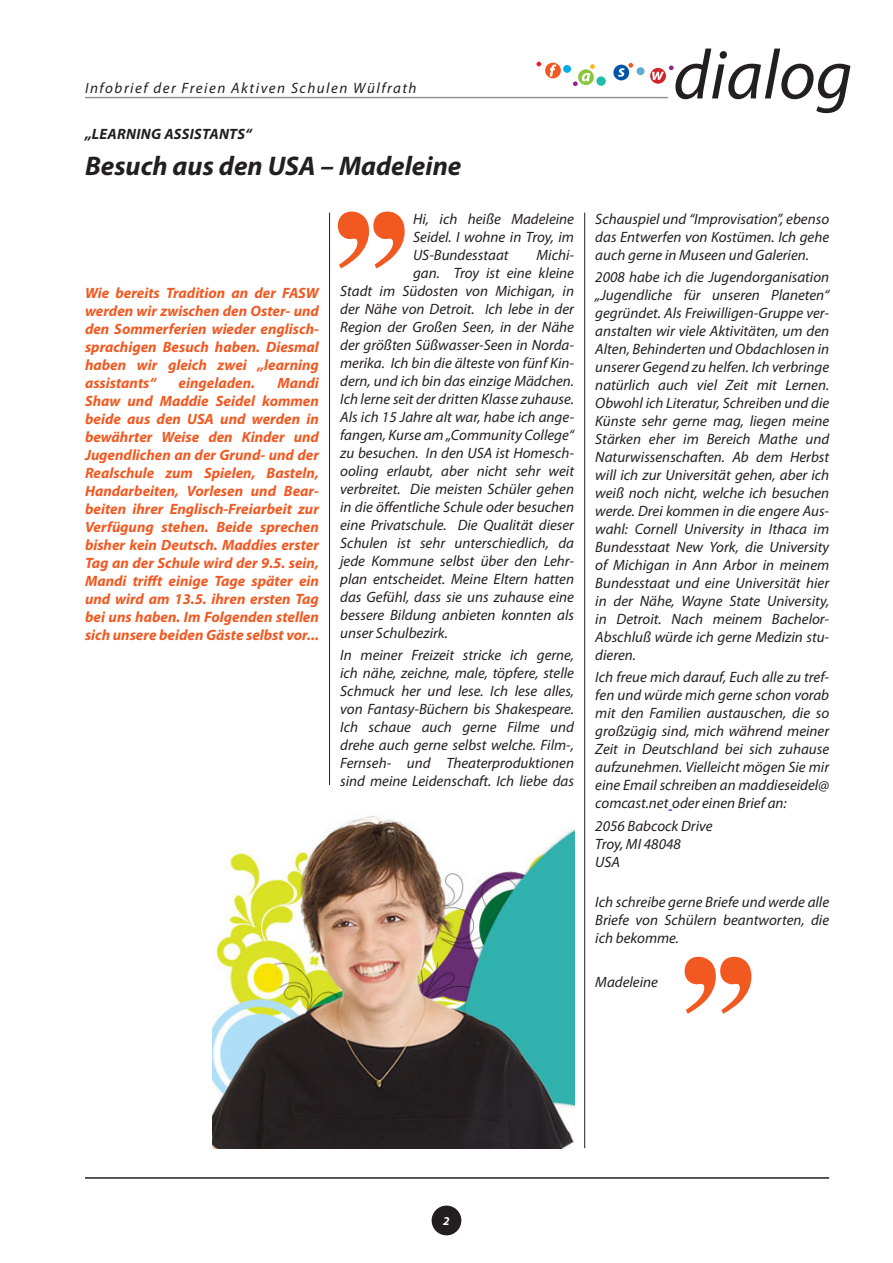
<style>
.page{position:relative;width:893px;height:1263px;background:#fff}
.page>*{position:absolute;margin:0;border:0;box-sizing:border-box;transform-origin:0 0}
.headline_18{font:italic 700 27px "Myriad Pro";color:#231f20}
.Grundschrift{font:italic 15px/18px "Myriad Pro";color:#231f20;text-align:justify}
.Grundschrift_fett{font:italic 700 15px/18px "Myriad Pro";color:#f15921;text-align:justify}
.Grundschrift-2{font:italic 15px "Myriad Pro";letter-spacing:.1em;color:#231f20}
.Grundschrift_links{font:italic 15px/18px "Myriad Pro";color:#231f20}
.Subheadline_Versalie{font:italic 700 15px "Myriad Pro";letter-spacing:.02em;color:#231f20}
.t1{font:italic 700 12px "Myriad Pro";color:#fff}
</style>
<div class="page">
<hr style="left:85px;top:97px;width:583px;height:1px;background:#939598">
<hr style="left:85px;top:1177px;width:744px;height:2px;background:#231f20">
<hr style="left:584px;top:213px;width:1px;height:935px;background:#231f20">
<div style="left:432px;top:1205px;width:29px;height:30px;background:#231f20;border-radius:50%"></div>
<div style="left:637px;top:67px;width:7px;height:8px;background:#5aadcd;border-radius:50%"></div>
<svg style="left:545px;top:63px;width:16px;height:15px"></svg>
<div style="left:563px;top:65px;width:8px;height:8px;background:#00aeef;border-radius:50%"></div>
<svg style="left:536px;top:62px;width:5px;height:4px"></svg>
<svg style="left:550px;top:65px;width:6px;height:11px"></svg>
<svg style="left:596px;top:76px;width:10px;height:10px"></svg>
<svg style="left:573px;top:64px;width:22px;height:22px"></svg>
<div style="left:613px;top:65px;width:16px;height:15px;background:#0154a6;border-radius:50%"></div>
<svg style="left:618px;top:63px;width:15px;height:14px"></svg>
<svg style="left:650px;top:68px;width:16px;height:16px"></svg>
<svg style="left:652px;top:49px;width:198px;height:64px"></svg>
<hr style="left:329px;top:213px;width:1px;height:572px;background:#231f20">
<svg style="left:338px;top:212px;width:67px;height:56px"></svg>
<svg style="left:685px;top:957px;width:66px;height:57px"></svg>
<img style="left:213px;top:815px;width:361px;height:333px">
<p class="Grundschrift-2" style="left:85px;top:78px;width:333px">Infobrief der Freien Aktiven Schulen Wülfrath</p>
<p class="Subheadline_Versalie" style="left:85px;top:124px;width:168px">„LEARNING ASSISTANTS“</p>
<p class="headline_18" style="left:85px;top:149px;width:378px">Besuch aus den USA – Madeleine</p>
<p class="Grundschrift_fett" style="left:85px;top:284px;width:235px">Wie bereits Tradition an der FASW werden wir zwischen den Oster- und den Sommerferien wieder englisch&shy;sprachigen Besuch haben. Diesmal haben wir gleich zwei „learning assistants“</p>
<p class="Grundschrift_fett" style="left:85px;top:374px;width:235px;text-indent:192px">Mandi Shaw und Maddie Seidel kommen beide aus den USA und werden in bewährter Weise den Kinder und Jugendlichen an der Grund- und der Realschule zum Spielen, Basteln, Handarbeiten, Vorlesen und Bear&shy;beiten ihrer Englisch-Freiarbeit zur Verfügung stehen. Beide sprechen bisher kein Deutsch. Maddies erster Tag an der Schule wird der 9.5. sein, Mandi trifft einige Tage später ein und wird am 13.5. ihren ersten Tag bei uns haben. Im Folgenden stellen sich unsere beiden Gäste selbst vor...</p>
<p class="Grundschrift_fett" style="left:179px;top:374px;width:78px">eingeladen.</p>
<p class="Grundschrift" style="left:413px;top:210px;width:162px">Hi, ich heiße Madeleine Seidel. I wohne in Troy, im US-Bundesstaat</p>
<p class="Grundschrift" style="left:536px;top:246px;width:39px">Michi-</p>
<p class="Grundschrift" style="left:413px;top:264px;width:162px">gan. Troy ist eine kleine</p>
<p class="Grundschrift" style="left:340px;top:282px;width:235px">Stadt im Südosten von Michigan, in</p>
<p class="Grundschrift" style="left:340px;top:300px;width:235px">der Nähe von Detroit. Ich lebe in der</p>
<p class="Grundschrift" style="left:340px;top:318px;width:235px">Region der Großen Seen, in der Nähe</p>
<p class="Grundschrift" style="left:340px;top:336px;width:235px">der größten Süßwasser-Seen in Norda-</p>
<p class="Grundschrift" style="left:340px;top:354px;width:235px">merika. Ich bin die älteste von fünf Kin-</p>
<p class="Grundschrift" style="left:340px;top:372px;width:235px">dern, und ich bin das einzige Mädchen.</p>
<p class="Grundschrift" style="left:340px;top:390px;width:235px">Ich lerne seit der dritten Klasse zuhause.</p>
<p class="Grundschrift" style="left:340px;top:408px;width:235px">Als ich 15 Jahre alt war, habe ich ange-</p>
<p class="Grundschrift" style="left:340px;top:426px;width:235px">fangen, Kurse am „Community College“</p>
<p class="Grundschrift" style="left:340px;top:444px;width:235px">zu besuchen. In den USA ist Homesch-</p>
<p class="Grundschrift" style="left:340px;top:462px;width:235px">ooling erlaubt, aber nicht sehr weit</p>
<p class="Grundschrift" style="left:340px;top:480px;width:235px">verbreitet. Die meisten Schüler gehen</p>
<p class="Grundschrift" style="left:340px;top:498px;width:235px">in die öffentliche Schule oder besuchen</p>
<p class="Grundschrift" style="left:340px;top:516px;width:235px">eine Privatschule. Die Qualität dieser</p>
<p class="Grundschrift" style="left:340px;top:534px;width:235px">Schulen ist sehr unterschiedlich, da</p>
<p class="Grundschrift" style="left:340px;top:552px;width:235px">jede Kommune selbst über den Lehr-</p>
<p class="Grundschrift" style="left:340px;top:570px;width:235px">plan entscheidet. Meine Eltern hatten</p>
<p class="Grundschrift" style="left:340px;top:588px;width:235px">das Gefühl, dass sie uns zuhause eine</p>
<p class="Grundschrift" style="left:340px;top:606px;width:235px">bessere Bildung anbieten konnten als</p>
<p class="Grundschrift" style="left:340px;top:624px;width:109px">unser Schulbezirk.</p>
<p class="Grundschrift" style="left:340px;top:646px;width:235px">In meiner Freizeit stricke ich gerne, ich nähe, zeichne, male, töpfere, stelle Schmuck her und lese. Ich lese alles, von Fantasy-Büchern bis Shakespeare.<br>Ich schaue auch gerne Filme und drehe auch gerne selbst welche. Film-, Fernseh- und Theaterproduktionen sind meine Leidenschaft. Ich liebe das</p>
<p class="Grundschrift" style="left:595px;top:210px;width:235px">Schauspiel und “Improvisation”, ebenso das Entwerfen von Kostümen. Ich gehe auch gerne in Museen und Galerien.</p>
<p class="Grundschrift" style="left:595px;top:268px;width:235px">2008 habe ich die Jugendorganisation „Jugendliche für unseren Planeten“ gegründet. Als Freiwilligen-Gruppe ver&shy;anstalten wir viele Aktivitäten, um den Alten, Behinderten und Obdachlosen in unserer Gegend zu helfen. Ich verbringe natürlich auch viel Zeit mit Lernen.<br>Obwohl ich Literatur, Schreiben und die Künste sehr gerne mag, liegen meine Stärken eher im Bereich Mathe und Naturwissenschaften. Ab dem Herbst will ich zur Universität gehen, aber ich weiß noch nicht, welche ich besuchen werde. Drei kommen in die engere Aus&shy;wahl: Cornell University in Ithaca im Bundesstaat New York, die University of Michigan in Ann Arbor in meinem Bundesstaat und eine Universität hier in der Nähe, Wayne State University, in Detroit. Nach meinem Bachelor-Abschluß würde ich gerne Medizin stu&shy;dieren.</p>
<p class="Grundschrift" style="left:595px;top:668px;width:235px">Ich freue mich darauf, Euch alle zu tref&shy;fen und würde mich gerne schon vorab mit den Familien austauschen, die so großzügig sind, mich während meiner Zeit in Deutschland bei sich zuhause aufzunehmen. Vielleicht mögen Sie mir eine Email schreiben an maddieseidel@ comcast.net oder einen Brief an:</p>
<p class="Grundschrift_links" style="left:595px;top:816px;width:119px">2056 Babcock Drive<br>Troy, MI 48048<br>USA</p>
<p class="Grundschrift" style="left:595px;top:893px;width:235px">Ich schreibe gerne Briefe und werde alle Briefe von Schülern beantworten, die ich bekomme.</p>
<p class="Grundschrift" style="left:595px;top:973px;width:64px">Madeleine</p>
<p class="t1" style="left:443px;top:1213px;width:8px">2</p>
</div>
